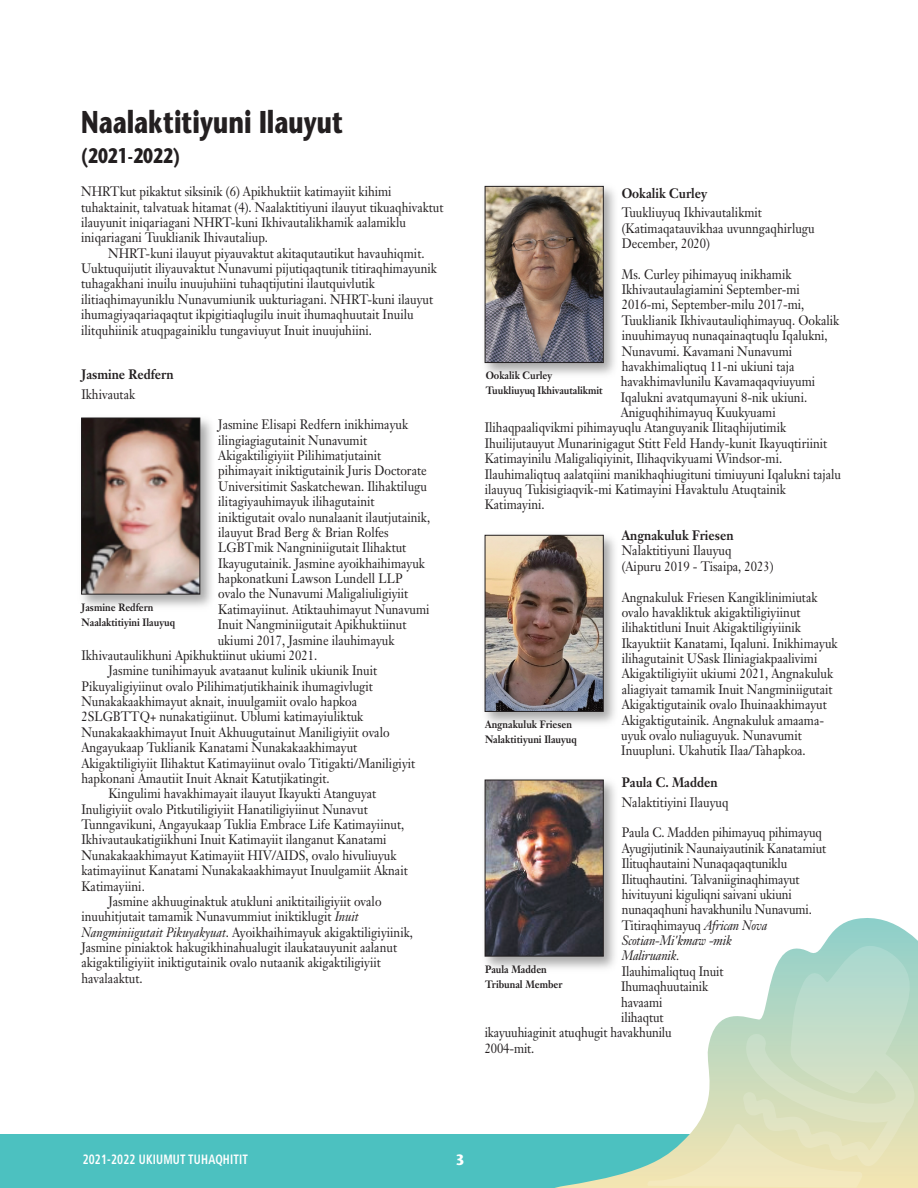
<style>
.page{position:relative;width:918px;height:1188px;background:#fff}
.page>*{position:absolute;margin:0;border:0;box-sizing:border-box;transform-origin:0 0}
.t1{font:700 31.5px "Stone Sans";color:#231f20;scale:.75 1}
.t2{font:700 21px "Stone Sans";color:#231f20;scale:.75 1}
.t3{font:700 15px "Stone Sans";color:#fff;scale:.9 1}
.t4{font:13.5px/15.3px "Janson Text";color:#231f20;scale:.9 1}
.t5{font:700 13.5px "Janson Text";color:#231f20;scale:.9 1}
.t6{font:italic 13.5px "Janson Text";letter-spacing:-.01em;color:#231f20;scale:.9 1}
.t7{font:700 condensed 13.5px "Frutiger";letter-spacing:.015em;color:#fff;scale:.85 1}
.t8{font:700 10.5px "Janson Text";color:#231f20;scale:.9 1}
.s1{font-style:italic}
</style>
<div class="page">
<div style="left:0;top:1134px;width:918px;height:54px;background:#4cc1c0"></div>
<svg style="left:555px;top:918px;width:358px;height:270px"></svg>
<img style="left:484px;top:185px;width:131px;height:190px">
<img style="left:487px;top:188px;width:115px;height:173px">
<div style="left:485px;top:186px;width:119px;height:177px;border:1px solid #231f20"></div>
<svg style="left:640px;top:936px;width:278px;height:252px"></svg>
<img style="left:484px;top:534px;width:131px;height:190px">
<img style="left:487px;top:537px;width:115px;height:173px">
<div style="left:485px;top:535px;width:119px;height:177px;border:1px solid #231f20"></div>
<img style="left:484px;top:779px;width:139px;height:197px">
<img style="left:487px;top:782px;width:115px;height:173px">
<div style="left:485px;top:780px;width:119px;height:177px;border:1px solid #231f20"></div>
<img style="left:81px;top:417px;width:131px;height:190px">
<img style="left:83px;top:420px;width:115px;height:173px">
<div style="left:81px;top:418px;width:119px;height:177px;border:1px solid #231f20"></div>
<p class="t1" style="left:81px;top:109px;width:351px">Naalaktitiyuni Ilauyut</p>
<p class="t2" style="left:81px;top:147px;width:133px">(2021-2022)</p>
<p class="t4" style="left:81px;top:185px;width:404px">NHRTkut pikaktut siksinik (6) Apikhuktiit katimayiit kihimi tuhaktainit, talvatuak hitamat (4). Naalaktitiyuni ilauyut tikuaqhivaktut ilauyunit iniqariagani NHRT-kuni Ikhivautalikhamik aalamiklu iniqariagani Tuuklianik Ihivautaliup.</p>
<p class="t4" style="left:81px;top:247px;width:397px;text-indent:27px">NHRT-kuni ilauyut piyauvaktut akitaqutautikut havauhiqmit.<br>Uuktuquijutit iliyauvaktut Nunavumi pijutiqaqtunik titiraqhimayunik tuhagakhani inuilu inuujuhiini tuhaqtijutini ilautquivlutik ilitiaqhimayuniklu Nunavumiunik uukturiagani. NHRT-kuni ilauyut ihumagiyaqariaqaqtut ikpigitiaqlugilu inuit ihumaqhuutait Inuilu ilitquhiinik atuqpagainiklu tungaviuyut Inuit inuujuhiini.</p>
<p class="t5" style="left:81px;top:369px;width:104px">Jasmine Redfern</p>
<p class="t4" style="left:81px;top:388px;width:61px">Ikhivautak</p>
<p class="t4" style="left:218px;top:418px;width:212px">Jasmine Elisapi Redfern inikhimayuk</p>
<p class="t4" style="left:218px;top:434px;width:167px">ilingiagiagutainit Nunavumit</p>
<p class="t4" style="left:218px;top:449px;width:183px">Akigaktiligiyiit Pilihimatjutainit</p>
<p class="t4" style="left:218px;top:464px;width:233px">pihimayait iniktigutainik Juris Doctorate</p>
<p class="t4" style="left:218px;top:480px;width:233px">Universitimit Saskatchewan. Ilihaktilugu</p>
<p class="t4" style="left:218px;top:495px;width:175px">ilitagiyauhimayuk ilihagutainit</p>
<p class="t4" style="left:218px;top:511px;width:237px">iniktigutait ovalo nunalaanit ilautjutainik,</p>
<p class="t4" style="left:218px;top:526px;width:191px">ilauyut Brad Berg &amp; Brian Rolfes</p>
<p class="t4" style="left:218px;top:541px;width:210px">LGBTmik Nangniniigutait Ilihaktut</p>
<p class="t4" style="left:218px;top:557px;width:231px">Ikayugutainik. Jasmine ayoikhaihimayuk</p>
<p class="t4" style="left:218px;top:572px;width:206px">hapkonatkuni Lawson Lundell LLP</p>
<p class="t4" style="left:218px;top:587px;width:213px">ovalo the Nunavumi Maligaliuligiyiit</p>
<p class="t4" style="left:218px;top:603px;width:236px">Katimayiinut. Atiktauhimayut Nunavumi</p>
<p class="t4" style="left:218px;top:618px;width:211px">Inuit Nangminiigutait Apikhuktiinut</p>
<p class="t4" style="left:218px;top:634px;width:198px">ukiumi 2017, Jasmine ilauhimayuk</p>
<p class="t4" style="left:81px;top:649px;width:264px">Ikhivautaulikhuni Apikhuktiinut ukiumi 2021.</p>
<p class="t4" style="left:81px;top:664px;width:373px;text-indent:27px">Jasmine tunihimayuk avataanut kulinik ukiunik Inuit Pikuyaligiyiinut ovalo Pilihimatjutikhainik ihumagivlugit Nunakakaakhimayut aknait, inuulgamiit ovalo hapkoa 2SLGBTTQ+ nunakatigiinut. Ublumi katimayiuliktuk Nunakakaakhimayut Inuit Akhuugutainut Maniligiyiit ovalo Angayukaap Tuklianik Kanatami Nunakakaakhimayut Akigaktiligiyiit Ilihaktut Katimayiinut ovalo Titigakti/Maniligiyit hapkonani Amautiit Inuit Aknait Katutjikatingit.</p>
<p class="t4" style="left:81px;top:787px;width:364px;text-indent:27px">Kingulimi havakhimayait ilauyut Ikayukti Atanguyat Inuligiyiit ovalo Pitkutiligiyiit Hanatiligiyiinut Nunavut Tunngavikuni, Angayukaap Tuklia Embrace Life Katimayiinut, Ikhivautaukatigiikhuni Inuit Katimayiit ilanganut Kanatami Nunakakaakhimayut Katimayiit HIV/AIDS, ovalo hivuliuyuk katimayiinut Kanatami Nunakakaakhimayut Inuulgamiit Aknait Katimayiini.</p>
<p class="t4" style="left:81px;top:895px;width:370px;text-indent:27px">Jasmine akhuuginaktuk atukluni aniktitailigiyiit ovalo inuuhitjutait tamamik Nunavummiut iniktiklugit <span class="s1">Inuit Nangminiigutait Pikuyakyuat</span>. Ayoikhaihimayuk akigaktiligiyiinik, Jasmine piniaktok hakugikhinahualugit ilaukatauyunit aalanut akigaktiligiyiit iniktigutainik ovalo nutaanik akigaktiligiyiit havalaaktut.</p>
<p class="t8" style="left:82px;top:603px;width:81px">Jasmine Redfern</p>
<p class="t8" style="left:82px;top:618px;width:105px">Naalaktitiyini Ilauyuq</p>
<p class="t5" style="left:622px;top:187px;width:96px">Ookalik Curley</p>
<p class="t4" style="left:622px;top:206px;width:157px">Tuukliuyuq Ikhivautalikmit</p>
<p class="t4" style="left:622px;top:222px;width:216px">(Katimaqatauvikhaa uvunngaqhirlugu<br>December, 2020)</p>
<p class="t4" style="left:622px;top:268px;width:190px">Ms. Curley pihimayuq inikhamik</p>
<p class="t4" style="left:622px;top:283px;width:200px">Ikhivautaulagiamini September-mi</p>
<p class="t4" style="left:622px;top:298px;width:205px">2016-mi, September-milu 2017-mi,</p>
<p class="t4" style="left:622px;top:314px;width:243px">Tuuklianik Ikhivautauliqhimayuq. Ookalik</p>
<p class="t4" style="left:622px;top:329px;width:230px">inuuhimayuq nunaqainaqtuqlu Iqalukni,</p>
<p class="t4" style="left:622px;top:345px;width:191px">Nunavumi. Kavamani Nunavumi</p>
<p class="t4" style="left:622px;top:360px;width:193px">havakhimaliqtuq 11-ni ukiuni taja</p>
<p class="t4" style="left:621px;top:375px;width:218px">havakhimavlunilu Kavamaqaqviuyumi</p>
<p class="t4" style="left:621px;top:391px;width:209px">Iqalukni avatqumayuni 8-nik ukiuni.</p>
<p class="t4" style="left:621px;top:406px;width:174px">Aniguqhihimayuq Kuukyuami</p>
<p class="t4" style="left:485px;top:421px;width:336px">Ilihaqpaaliqvikmi pihimayuqlu Atanguyanik Ilitaqhijutimik</p>
<p class="t4" style="left:485px;top:437px;width:382px">Ihuilijutauyut Munarinigagut Stitt Feld Handy-kunit Ikayuqtiriinit</p>
<p class="t4" style="left:485px;top:452px;width:332px">Katimayinilu Maligaliqiyinit, Ilihaqvikyuami Windsor-mi.</p>
<p class="t4" style="left:485px;top:468px;width:397px">Ilauhimaliqtuq aalatqiini manikhaqhiugituni timiuyuni Iqalukni tajalu</p>
<p class="t4" style="left:485px;top:483px;width:336px">ilauyuq Tukisigi aqvik-mi Katimayini Havaktulu Atuqtainik</p>
<p class="t4" style="left:485px;top:498px;width:68px">Katimayini.</p>
<p class="t5" style="left:622px;top:530px;width:126px">Angnakuluk Friesen</p>
<p class="t4" style="left:622px;top:544px;width:124px">Nalaktitiyuni Ilauyuq</p>
<p class="t4" style="left:622px;top:560px;width:170px">(Aipuru 2019 - Tisaipa, 2023)</p>
<p class="t4" style="left:621px;top:591px;width:242px">Angnakuluk Friesen Kangiklinimiutak ovalo havakliktuk akigaktiligiyiinut ilihaktitluni Inuit Akigaktiligiyiinik Ikayuktiit Kanatami, Iqaluni. Inikhimayuk ilihagutainit USask Iliniagiakpaalivimi Akigaktiligiyiit ukiumi 2021, Angnakuluk aliagiyait tamamik Inuit Nangminiigutait Akigaktigutainik ovalo Ihuinaakhimayut Akigaktigutainik. Angnakuluk amaama - uyuk ovalo nuliaguyuk. Nunavumit Inuupluni. Ukahutik Ilaa/Tahapkoa.</p>
<p class="t5" style="left:622px;top:777px;width:108px">Paula C. Madden</p>
<p class="t4" style="left:622px;top:796px;width:120px">Nalaktitiyini Ilauyuq</p>
<p class="t4" style="left:622px;top:826px;width:224px">Paula C. Madden pihimayuq pihimayuq</p>
<p class="t4" style="left:622px;top:842px;width:229px">Ayugijutinik Naunaiyautinik Kanatamiut</p>
<p class="t4" style="left:622px;top:857px;width:186px">Ilituqhautaini Nunaqaqaqtuniklu</p>
<p class="t4" style="left:622px;top:873px;width:199px">Ilituqhautini. Talvaniiginaqhimayut</p>
<p class="t4" style="left:622px;top:888px;width:191px">hivituyuni kiguliqni saivani ukiuni</p>
<p class="t4" style="left:622px;top:903px;width:213px">nunaqaqhuni havakhunilu Nunavumi.</p>
<p class="t4" style="left:622px;top:919px;width:163px">Titiraqhimayuq <span class="s1">African Nova</span></p>
<p class="t6" style="left:622px;top:935px;width:124px">Scotian-Mi'kmaw -mik</p>
<p class="t6" style="left:622px;top:951px;width:66px">Maliruanik.</p>
<p class="t4" style="left:622px;top:965px;width:115px">Ilauhimaliqtuq Inuit</p>
<p class="t4" style="left:621px;top:980px;width:98px">Ihumaqhuutainik</p>
<p class="t4" style="left:621px;top:996px;width:47px">havaami</p>
<p class="t4" style="left:621px;top:1011px;width:49px">ilihaqtut</p>
<p class="t4" style="left:485px;top:1026px;width:209px">ikayuuhiaginit atuqhugit havakhunilu</p>
<p class="t4" style="left:485px;top:1042px;width:57px">2004-mit.</p>
<p class="t8" style="left:486px;top:371px;width:75px">Ookalik Curley</p>
<p class="t8" style="left:486px;top:386px;width:131px">Tuukliuyuq Ikhivautalikmit</p>
<p class="t8" style="left:485px;top:720px;width:98px">Angnakuluk Friesen</p>
<p class="t8" style="left:485px;top:735px;width:104px">Nalaktitiyuni Ilauyuq</p>
<p class="t8" style="left:485px;top:965px;width:70px">Paula Madden</p>
<p class="t8" style="left:485px;top:980px;width:88px">Tribunal Member</p>
<p class="t7" style="left:83px;top:1154px;width:196px">2021-2022 UKIUMUT TUHAQHITIT</p>
<p class="t3" style="left:456px;top:1154px;width:11px">3</p>
</div>
